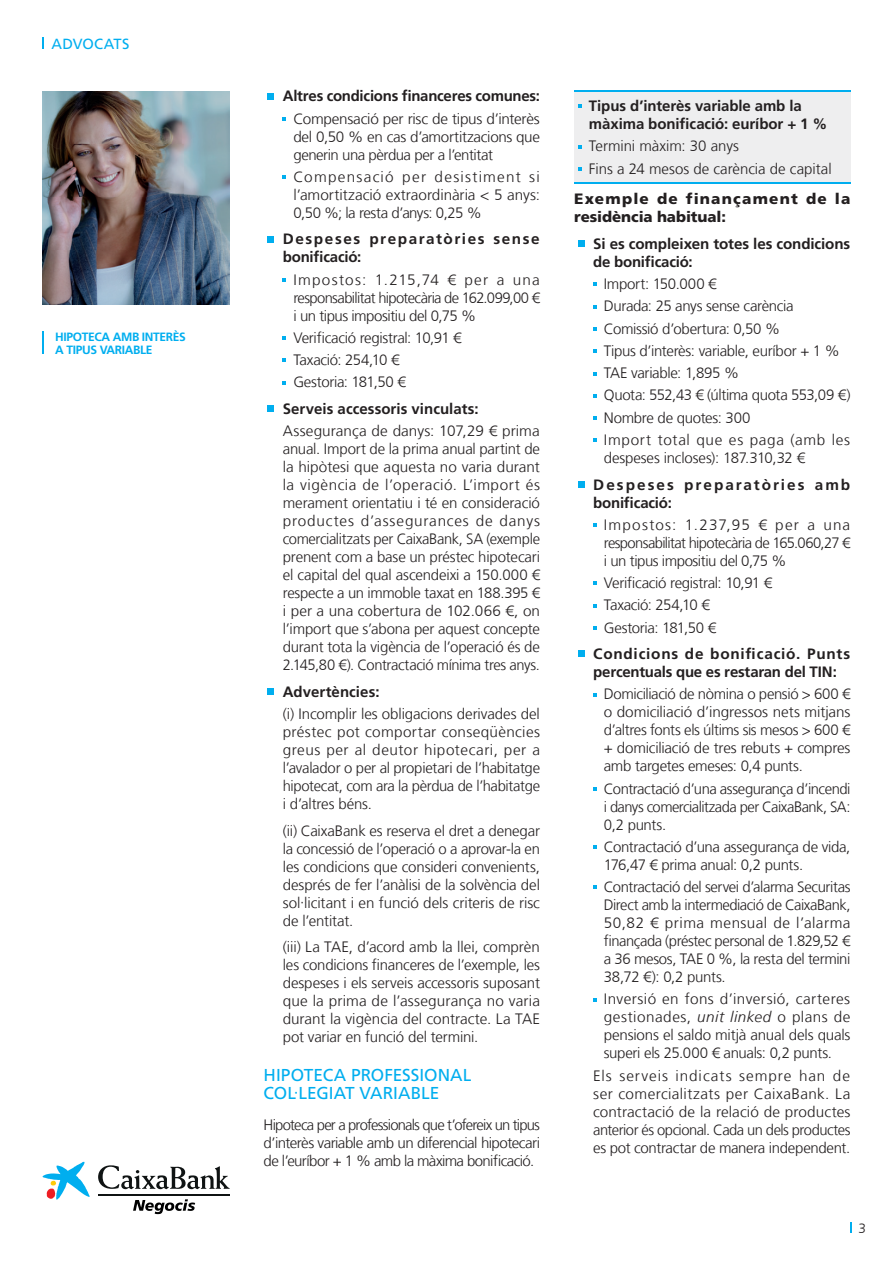
<style>
.page{position:relative;width:893px;height:1263px;background:#fff}
.page>*{position:absolute;margin:0;border:0;box-sizing:border-box;transform-origin:0 0}
.t1{font:17.25px/18px "La Caixa Frutiger";color:#00aeef}
.t2{font:300 15px/18px "La Caixa Frutiger";letter-spacing:-.02em;color:#231f20;text-align:justify}
.t3{font:700 15px/18px "La Caixa Frutiger";letter-spacing:-.005em;color:#231f20}
.t4{font:300 15px/22.2px "La Caixa Frutiger";color:#231f20}
.t5{font:900 15px/18px "La Caixa Frutiger";letter-spacing:.065em;color:#231f20}
.t6{font:700 15px/18px "La Caixa Frutiger";letter-spacing:.1em;color:#231f20}
.t7{font:700 15px/18px "La Caixa Frutiger";letter-spacing:.125em;color:#231f20}
.t8{font:14.7px "La Caixa Frutiger";letter-spacing:.01em;color:#00aeef}
.t9{font:300 13.5px "La Caixa Frutiger";color:#231f20}
.t10{font:700 12px/13.5px "La Caixa Frutiger";letter-spacing:-.03em;color:#00aeef}
.s1{font-style:italic}
</style>
<div class="page">
<svg style="left:850px;top:1223px;width:2px;height:10px"></svg>
<img style="left:43px;top:91px;width:187px;height:213px">
<div style="left:574px;top:91px;width:276px;height:92px;background:#eeeeef"></div>
<hr style="left:574px;top:90px;width:276px;height:1px;background:#00aeef">
<hr style="left:574px;top:183px;width:276px;height:1px;background:#00aeef">
<svg style="left:578px;top:241px;width:6px;height:6px"></svg>
<svg style="left:593px;top:327px;width:3px;height:4px"></svg>
<svg style="left:593px;top:416px;width:3px;height:4px"></svg>
<svg style="left:578px;top:481px;width:6px;height:6px"></svg>
<svg style="left:593px;top:523px;width:3px;height:4px"></svg>
<svg style="left:578px;top:651px;width:6px;height:6px"></svg>
<svg style="left:593px;top:845px;width:3px;height:4px"></svg>
<svg style="left:268px;top:93px;width:6px;height:6px"></svg>
<svg style="left:268px;top:236px;width:6px;height:6px"></svg>
<svg style="left:268px;top:406px;width:6px;height:6px"></svg>
<div style="left:268px;top:688px;width:6px;height:7px;background:#00aeef"></div>
<svg style="left:43px;top:332px;width:1px;height:22px"></svg>
<svg style="left:43px;top:1162px;width:47px;height:37px"></svg>
<hr style="left:99px;top:1194px;width:131px;height:1px;background:#0f1313">
<svg style="left:98px;top:1165px;width:132px;height:24px"></svg>
<hr style="left:99px;top:1195px;width:131px;height:1px;background:#0f1313">
<svg style="left:133px;top:1199px;width:62px;height:15px"></svg>
<p class="t8" style="left:52px;top:35px;width:79px">ADVOCATS</p>
<p class="t10" style="left:55px;top:330px;width:132px">HIPOTECA AMB INTERÈS<br>A TIPUS VARIABLE</p>
<p class="t3" style="left:283px;top:87px;width:259px">Altres condicions financeres comunes:</p>
<p class="t2" style="left:293px;top:110px;width:248px">Compensació per risc de tipus d’interès del 0,50 % en cas d’amortitzacions que generin una pèrdua per a l’entitat</p>
<p class="t2" style="left:293px;top:168px;width:248px">Compensació per desistiment si l’amortització extraordinària &lt; 5 anys:<br>0,50 %; la resta d’anys: 0,25 %</p>
<p class="t6" style="left:283px;top:230px;width:258px">Despeses preparatòries sense bonificació:</p>
<p class="t2" style="left:293px;top:271px;width:248px">Impostos: 1.215,74 € per a una responsabilitat hipotecària de 162.099,00 € i un tipus impositiu del 0,75 %</p>
<p class="t2" style="left:293px;top:327px;width:170px;line-height:22.2px;text-align:left">Verificació registral: 10,91 €<br>Taxació: 254,10 €<br>Gestoria: 181,50 €</p>
<p class="t3" style="left:283px;top:400px;width:197px">Serveis accessoris vinculats:</p>
<p class="t2" style="left:283px;top:422px;width:259px">Assegurança de danys: 107,29 € prima anual. Import de la prima anual partint de la hipòtesi que aquesta no varia durant la vigència de l’operació. L’import és merament orientatiu i té en consideració productes d’assegurances de danys comercialitzats per CaixaBank, SA (exemple prenent com a base un préstec hipotecari el capital del qual ascendeixi a 150.000 € respecte a un immoble taxat en 188.395 € i per a una cobertura de 102.066 €, on l’import que s’abona per aquest concepte durant tota la vigència de l’operació és de 2.145,80 €). Contractació mínima tres anys.</p>
<p class="t3" style="left:283px;top:683px;width:98px">Advertències:</p>
<p class="t2" style="left:283px;top:705px;width:259px">(i) Incomplir les obligacions derivades del préstec pot comportar conseqüències greus per al deutor hipotecari, per a l’avalador o per al propietari de l’habitatge hipotecat, com ara la pèrdua de l’habitatge i d’altres béns.</p>
<p class="t2" style="left:283px;top:821px;width:259px">(ii) CaixaBank es reserva el dret a denegar la concessió de l’operació o a aprovar-la en les condicions que consideri convenients, després de fer l’anàlisi de la solvència del sol·licitant i en funció dels criteris de risc de l’entitat.</p>
<p class="t2" style="left:283px;top:938px;width:259px">(iii) La TAE, d’acord amb la llei, comprèn les condicions financeres de l’exemple, les despeses i els serveis accessoris suposant que la prima de l’assegurança no varia durant la vigència del contracte. La TAE pot variar en funció del termini.</p>
<p class="t1" style="left:264px;top:1066px;width:209px">HIPOTECA PROFESSIONAL<br>COL·LEGIAT VARIABLE</p>
<p class="t2" style="left:264px;top:1116px;width:278px">Hipoteca per a professionals que t’ofereix un tipus d’interès variable amb un diferencial hipotecari de l’euríbor + 1 % amb la màxima bonificació.</p>
<p class="t3" style="left:589px;top:97px;width:240px">Tipus d’interès variable amb la màxima bonificació: euríbor + 1 %</p>
<p class="t4" style="left:589px;top:135px;width:244px">Termini màxim: 30 anys<br>Fins a 24 mesos de carència de capital</p>
<p class="t5" style="left:574px;top:190px;width:278px">Exemple de finançament de la residència habitual:</p>
<p class="t3" style="left:593px;top:235px;width:259px">Si es compleixen totes les condicions de bonificació:</p>
<p class="t2" style="left:604px;top:273px;width:248px;line-height:22.2px;text-align:left">Import: 150.000 €<br>Durada: 25 anys sense carència<br>Comissió d’obertura: 0,50 %<br>Tipus d’interès: variable, euríbor + 1 %<br>TAE variable: 1,895 %<br>Quota: 552,43 € (última quota 553,09 €)<br>Nombre de quotes: 300<br>Import total que es paga (amb les</p>
<p class="t2" style="left:604px;top:449px;width:203px">despeses incloses): 187.310,32 €</p>
<p class="t7" style="left:593px;top:475px;width:258px">Despeses preparatòries amb bonificació:</p>
<p class="t2" style="left:604px;top:516px;width:248px">Impostos: 1.237,95 € per a una responsabilitat hipotecària de 165.060,27 € i un tipus impositiu del 0,75 %</p>
<p class="t2" style="left:604px;top:572px;width:170px;line-height:22.2px;text-align:left">Verificació registral: 10,91 €<br>Taxació: 254,10 €<br>Gestoria: 181,50 €</p>
<p class="t3" style="left:593px;top:645px;width:258px">Condicions de bonificació. Punts percentuals que es restaran del TIN:</p>
<p class="t2" style="left:604px;top:685px;width:248px">Domiciliació de nòmina o pensió &gt; 600 € o domiciliació d’ingressos nets mitjans d’altres fonts els últims sis mesos &gt; 600 € + domiciliació de tres rebuts + compres amb targetes emeses: 0,4 punts.</p>
<p class="t2" style="left:604px;top:779px;width:248px">Contractació d’una assegurança d’incendi i danys comercialitzada per CaixaBank, SA:<br>0,2 punts.</p>
<p class="t2" style="left:604px;top:838px;width:248px">Contractació d’una assegurança de vida,<br>176,47 € prima anual: 0,2 punts.</p>
<p class="t2" style="left:604px;top:878px;width:248px">Contractació del servei d’alarma Securitas Direct amb la intermediació de CaixaBank, 50,82 € prima mensual de l’alarma finançada (préstec personal de 1.829,52 € a 36 mesos, TAE 0 %, la resta del termini 38,72 €): 0,2 punts.</p>
<p class="t2" style="left:604px;top:990px;width:248px">Inversió en fons d’inversió, carteres gestionades, <span class="s1">unit linked</span> o plans de pensions el saldo mitjà anual dels quals superi els 25.000 € anuals: 0,2 punts.</p>
<p class="t2" style="left:593px;top:1066px;width:259px">Els serveis indicats sempre han de ser comercialitzats per CaixaBank. La contractació de la relació de productes anterior és opcional. Cada un dels productes es pot contractar de manera independent.</p>
<p class="t9" style="left:858px;top:1220px;width:9px">3</p>
</div>
